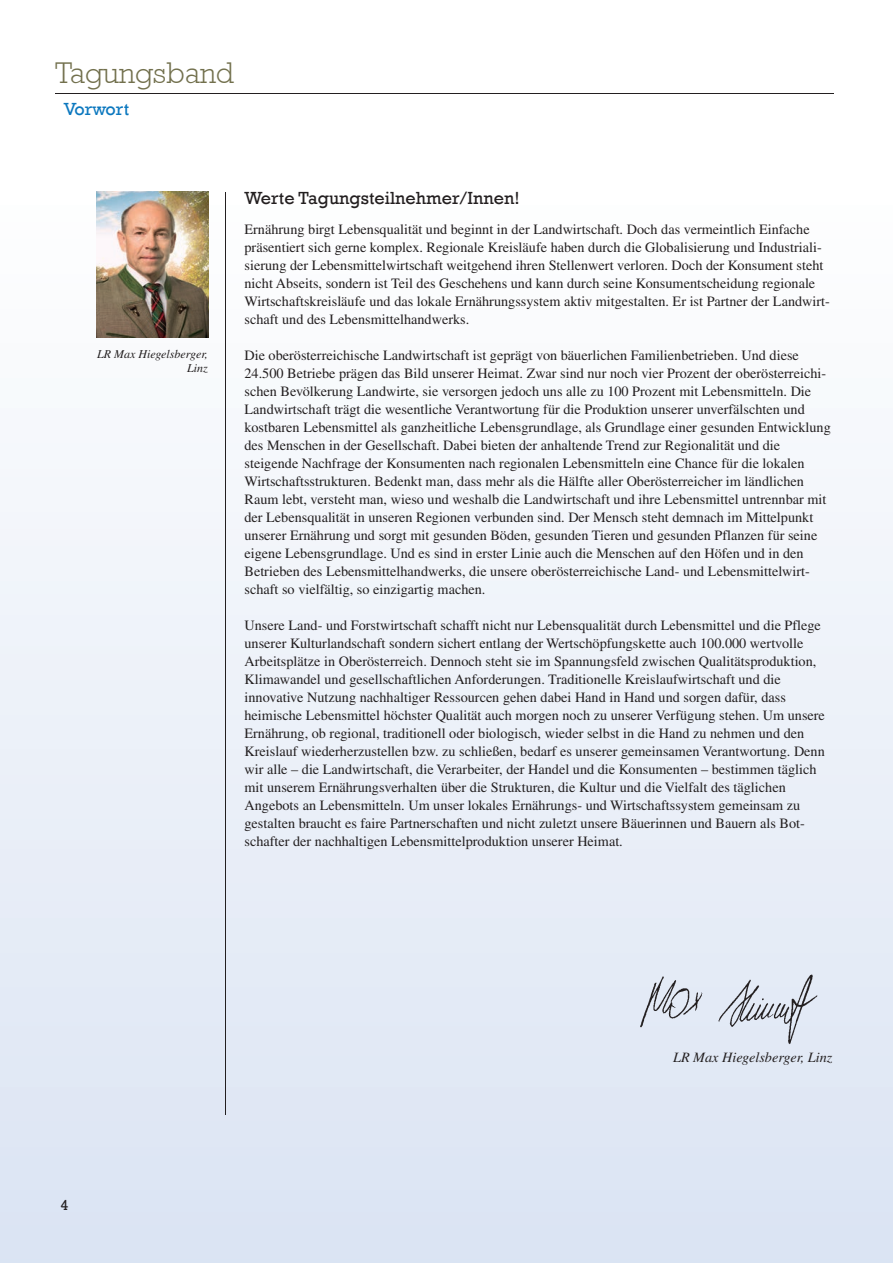
<style>
.page{position:relative;width:893px;height:1263px;background:#fff}
.page>*{position:absolute;margin:0;border:0;box-sizing:border-box;transform-origin:0 0}
.t1{font:300 30px "Rockwell";color:#72704d}
.t2{font:18px "Rockwell";color:#231f20}
.t3{font:18px "Rockwell";color:#0c78bf}
.t4{font:15px "Rockwell";color:#231f20}
.t5{font:14.25px/18px "Times LT Std";color:#231f20}
.t6{font:italic 14.25px "Times LT Std";color:#231f20}
.t7{font:italic 12px/13.5px "Times LT Std";color:#231f20;text-align:right}
</style>
<div class="page">
<div style="left:0;top:195px;width:893px;height:1068px;background:linear-gradient(to bottom,#fefefe,#dae4f3)"></div>
<hr style="left:55px;top:93px;width:778px;height:1px;background:#231f20">
<img style="left:96px;top:191px;width:113px;height:146px">
<hr style="left:225px;top:192px;width:1px;height:922px;background:#231f20">
<img style="left:635px;top:970px;width:185px;height:77px">
<h1 class="t1" style="left:55px;top:56px;width:180px">Tagungsband</h1>
<p class="t3" style="left:64px;top:98px;width:67px">Vorwort</p>
<p class="t7" style="left:97px;top:347px;width:112px">LR Max Hiegelsberger,<br>Linz</p>
<p class="t2" style="left:244px;top:188px;width:277px">Werte Tagungsteilnehmer/Innen!</p>
<p class="t5" style="left:244px;top:220px;width:587px">Ernährung birgt Lebensqualität und beginnt in der Landwirtschaft. Doch das vermeintlich Einfache präsentiert sich gerne komplex. Regionale Kreisläufe haben durch die Globalisierung und Industriali&shy;sierung der Lebensmittelwirtschaft weitgehend ihren Stellenwert verloren. Doch der Konsument steht nicht Abseits, sondern ist Teil des Geschehens und kann durch seine Konsumentscheidung regionale Wirtschaftskreisläufe und das lokale Ernährungssystem aktiv mitgestalten. Er ist Partner der Landwirt&shy;schaft und des Lebensmittelhandwerks.</p>
<p class="t5" style="left:244px;top:346px;width:588px">Die oberösterreichische Landwirtschaft ist geprägt von bäuerlichen Familienbetrieben. Und diese 24.500 Betriebe prägen das Bild unserer Heimat. Zwar sind nur noch vier Prozent der oberösterreichi&shy;schen Bevölkerung Landwirte, sie versorgen jedoch uns alle zu 100 Prozent mit Lebensmitteln. Die Landwirtschaft trägt die wesentliche Verantwortung für die Produktion unserer unverfälschten und kostbaren Lebensmittel als ganzheitliche Lebensgrundlage, als Grundlage einer gesunden Entwicklung des Menschen in der Gesellschaft. Dabei bieten der anhaltende Trend zur Regionalität und die steigende Nachfrage der Konsumenten nach regionalen Lebensmitteln eine Chance für die lokalen Wirtschaftsstrukturen. Bedenkt man, dass mehr als die Hälfte aller Oberösterreicher im ländlichen Raum lebt, versteht man, wieso und weshalb die Landwirtschaft und ihre Lebensmittel untrennbar mit der Lebensqualität in unseren Regionen verbunden sind. Der Mensch steht demnach im Mittelpunkt unserer Ernährung und sorgt mit gesunden Böden, gesunden Tieren und gesunden Pflanzen für seine eigene Lebensgrundlage. Und es sind in erster Linie auch die Menschen auf den Höfen und in den Betrieben des Lebensmittelhandwerks, die unsere oberösterreichische Land- und Lebensmittelwirt&shy;schaft so vielfältig, so einzigartig machen.</p>
<p class="t5" style="left:244px;top:616px;width:582px">Unsere Land- und Forstwirtschaft schafft nicht nur Lebensqualität durch Lebensmittel und die Pflege unserer Kulturlandschaft sondern sichert entlang der Wertschöpfungskette auch 100.000 wertvolle Arbeitsplätze in Oberösterreich. Dennoch steht sie im Spannungsfeld zwischen Qualitätsproduktion, Klimawandel und gesellschaftlichen Anforderungen. Traditionelle Kreislaufwirtschaft und die innovative Nutzung nachhaltiger Ressourcen gehen dabei Hand in Hand und sorgen dafür, dass heimische Lebensmittel höchster Qualität auch morgen noch zu unserer Verfügung stehen. Um unsere Ernährung, ob regional, traditionell oder biologisch, wieder selbst in die Hand zu nehmen und den Kreislauf wiederherzustellen bzw. zu schließen, bedarf es unserer gemeinsamen Verantwortung. Denn wir alle – die Landwirtschaft, die Verarbeiter, der Handel und die Konsumenten – bestimmen täglich mit unserem Ernährungsverhalten über die Strukturen, die Kultur und die Vielfalt des täglichen Angebots an Lebensmitteln. Um unser lokales Ernährungs- und Wirtschaftssystem gemeinsam zu gestalten braucht es faire Partnerschaften und nicht zuletzt unsere Bäuerinnen und Bauern als Bot&shy;schafter der nachhaltigen Lebensmittelproduktion unserer Heimat.</p>
<p class="t4" style="left:61px;top:1196px;width:10px">4</p>
<p class="t6" style="left:673px;top:1049px;width:161px">LR Max Hiegelsberger, Linz</p>
</div>
